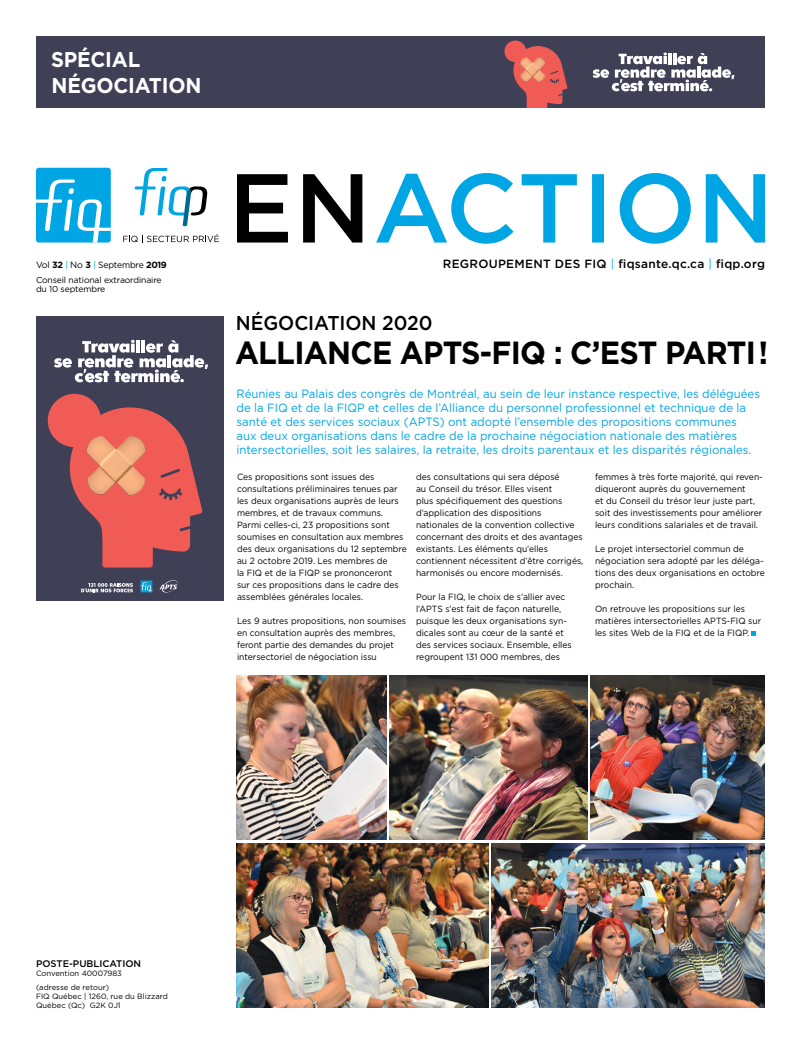
<style>
.page{position:relative;width:801px;height:1044px;background:#fff}
.page>*{position:absolute;margin:0;border:0;box-sizing:border-box;transform-origin:0 0}
.t1{font:700 32px "Gotham";letter-spacing:-.025em;color:#000;scale:.95 1}
.t2{font:700 21.4px/26.1px "Gotham";letter-spacing:-.01em;color:#fff;scale:.95 1}
.t3{font:500 20px "Gotham";letter-spacing:-.005em;color:#000;scale:.95 1}
.t4{font:12px/14px "Gotham";color:#00a5e3;scale:.95 1}
.t5{font:500 11.9px "Gotham";letter-spacing:.025em;color:#000}
.t6{font:500 9.6px "Gotham";color:#000}
.t7{font:9px/12px "Gotham";color:#000;scale:.95 1}
.t8{font:9px "Gotham";color:#000}
.t9{font:8.6px/9px "Gotham";letter-spacing:-.015em;color:#000}
.t10{font:7.7px/13.5px "Gotham";color:#000}
.s1{font-weight:700}
.s2{color:#00a5e3}
.s3{font-weight:400;color:#00a5e3}
</style>
<div class="page">
<svg style="left:237px;top:174px;width:125px;height:69px"></svg>
<svg style="left:376px;top:173px;width:389px;height:71px"></svg>
<div style="left:36px;top:168px;width:75px;height:75px;background:#00a5e3;border-radius:3px"></div>
<svg style="left:36px;top:180px;width:75px;height:63px"></svg>
<svg style="left:123px;top:234px;width:96px;height:9px"></svg>
<svg style="left:135px;top:168px;width:73px;height:58px"></svg>
<div style="left:36px;top:316px;width:188px;height:285px;background:#3f4056"></div>
<svg style="left:48px;top:394px;width:155px;height:174px"></svg>
<img style="left:86px;top:436px;width:60px;height:59px">
<svg style="left:160px;top:580px;width:18px;height:13px"></svg>
<div style="left:141px;top:581px;width:11px;height:11px;background:#089eda"></div>
<svg style="left:141px;top:582px;width:11px;height:10px"></svg>
<svg style="left:81px;top:583px;width:52px;height:9px"></svg>
<svg style="left:54px;top:340px;width:154px;height:42px"></svg>
<div style="left:36px;top:36px;width:729px;height:72px;background:#3f4056"></div>
<svg style="left:752px;top:632px;width:4px;height:4px"></svg>
<svg style="left:504px;top:41px;width:63px;height:67px"></svg>
<img style="left:520px;top:57px;width:24px;height:24px">
<svg style="left:592px;top:53px;width:143px;height:38px"></svg>
<img style="left:390px;top:675px;width:198px;height:165px">
<img style="left:590px;top:675px;width:174px;height:165px">
<img style="left:236px;top:675px;width:150px;height:165px">
<img style="left:236px;top:843px;width:252px;height:165px">
<img style="left:492px;top:843px;width:272px;height:165px">
<h2 class="t2" style="left:51px;top:46px;width:156px">SPÉCIAL<br>N ÉGOCIATION</h2>
<p class="t8" style="left:36px;top:259px;width:132px">vol <span class="s1">32</span> <span class="s2">|</span> no <span class="s1">3</span> <span class="s2">|</span> septembre <span class="s1">2019</span></p>
<p class="t9" style="left:36px;top:275px;width:127px">Conseil national extraordinaire du 10 septembre</p>
<h3 class="t5" style="left:443px;top:257px;width:37px">REGROUPE</h3>
<h3 class="t5" style="left:515px;top:257px;width:20px">MENT</h3>
<h3 class="t5" style="left:555px;top:257px;width:212px">DES FIQ <span class="s3">|</span> FIQSANTE.QC.CA <span class="s3">|</span> FIQP.ORG</h3>
<h3 class="t3" style="left:236px;top:312px;width:59px">NÉGOCIATION</h3>
<h3 class="t3" style="left:382px;top:312px;width:54px">2020</h3>
<h1 class="t1" style="left:235px;top:334px;width:563px">ALLIANCE APTS-FIQ : C’EST PARTI!</h1>
<p class="t4" style="left:236px;top:387px;width:553px">Réunies au Palais des congrès de Montréal, au sein de leur instance respective, les déléguées de la FIQ et de la FIQP et celles de l’Alliance du personnel professionnel et technique de la santé et des services sociaux (APTS) ont adopté l’ensemble des propositions communes aux deux organisations dans le cadre de la prochaine négociation nationale des matières intersectorielles, soit les salaires, la retraite, les droits parentaux et les disparités régionales.</p>
<p class="t7" style="left:237px;top:471px;width:180px">Ces propositions sont issues des consultations préliminaires tenues par les deux organisations auprès de leurs membres, et de travaux communs.<br>Parmi celles-ci, 23 propositions sont soumises en consultation aux membres des deux organisations du 12 septembre au 2 octobre 2019. Les membres de<br>la FIQ et de la FIQP se prononceront sur ces propositions dans le cadre des assemblées générales locales.</p>
<p class="t7" style="left:237px;top:615px;width:180px">Les 9 autres propositions, non soumises en consultation auprès des membres, feront partie des demandes du projet intersectoriel de négociation issu</p>
<p class="t7" style="left:416px;top:471px;width:178px">des consultations qui sera déposé<br>au Conseil du trésor. Elles visent<br>plus spécifiquement des questions d’application des dispositions nationales de la convention collective concernant des droits et des avantages existants. Les éléments qu’elles contiennent nécessitent d’être corrigés, harmonisés ou encore modernisés.</p>
<p class="t7" style="left:416px;top:591px;width:166px">Pour la FIQ, le choix de s’allier avec l’APTS s’est fait de façon naturelle, puisque les deux organisations syn&shy;dicales sont au cœur de la santé et des services sociaux. Ensemble, elles regroupent 131 000 membres, des</p>
<p class="t7" style="left:595px;top:471px;width:178px">femmes à très forte majorité, qui reven&shy;diqueront auprès du gouvernement<br>et du Conseil du trésor leur juste part, soit des investissements pour améliorer leurs conditions salariales et de travail.</p>
<p class="t7" style="left:595px;top:543px;width:180px">Le projet intersectoriel commun de négociation sera adopté par les déléga&shy;tions des deux organisations en octobre prochain.</p>
<p class="t7" style="left:595px;top:603px;width:177px">On retrouve les propositions sur les matières intersectorielles APTS-FIQ sur les sites Web de la FIQ et de la FIQP.</p>
<p class="t6" style="left:36px;top:958px;width:107px">POSTE-PUBLICATION</p>
<p class="t10" style="left:36px;top:967px;width:87px">Convention 40007983 (adresse de retour)</p>
<p class="t10" style="left:36px;top:991px;width:133px;line-height:9.2px">FIQ Québec | 1260, rue du Blizzard<br>Québec (Qc) G2K 0J1</p>
</div>
